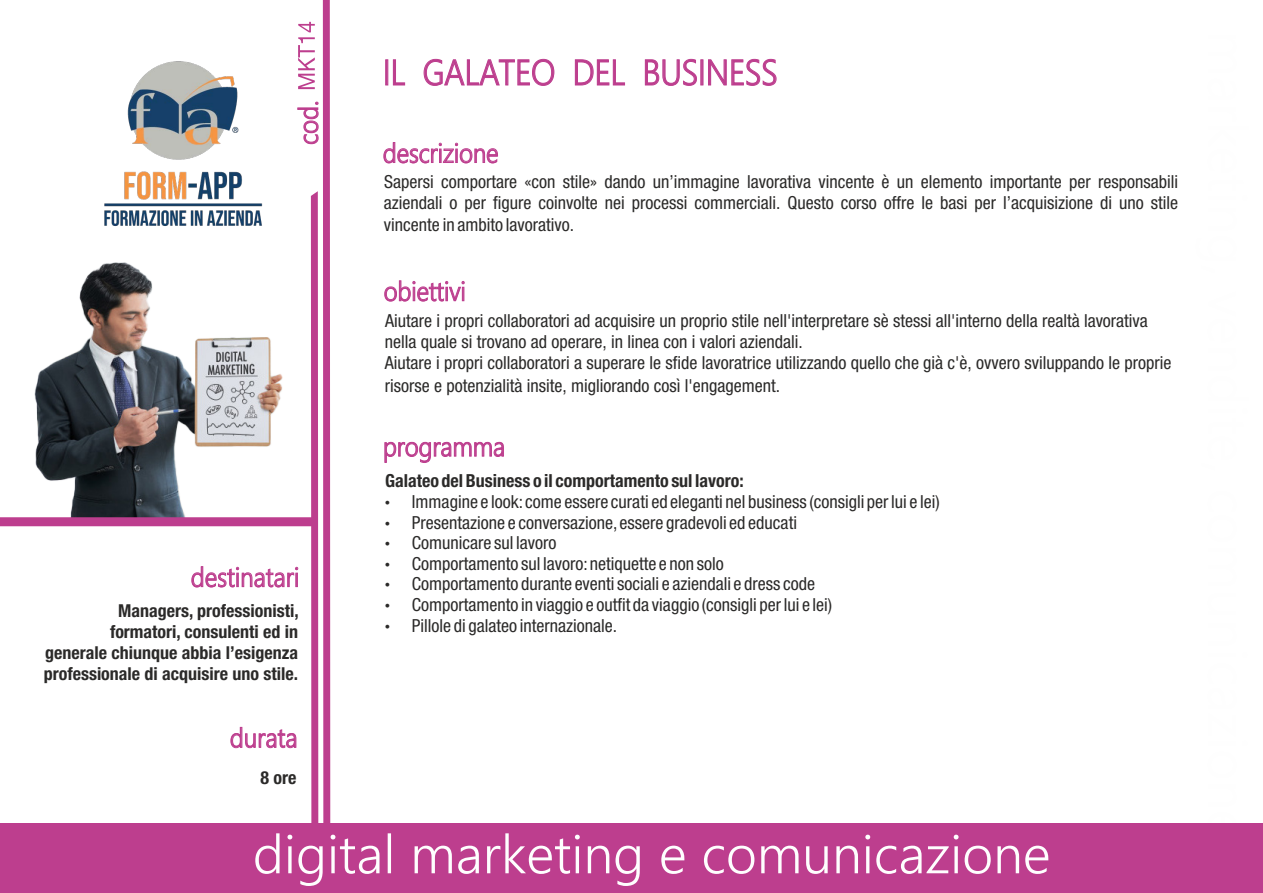
<style>
.page{position:relative;width:1263px;height:893px;background:#fff}
.page>*{position:absolute;margin:0;border:0;box-sizing:border-box;transform-origin:0 0}
.t1{font:300 36px "Yu Gothic UI";letter-spacing:-.01em;color:#bd3e8e;scale:.9 1}
.t2{font:300 27px "Yu Gothic UI";letter-spacing:-.005em;color:#bd3e8e;scale:.9 1}
.t3{font:condensed 18px/21.8px "Helvetica Neue LT Std";color:#2b2a29;text-align:justify}
.t4{font:700 condensed 18px "Helvetica Neue LT Std";color:#2b2a29}
.t5{font:700 condensed 17.85px/21.1px "Helvetica Neue LT Std";color:#2b2a29;text-align:right}
.s1{font-family:"Arial";font-stretch:normal;font-size:15.3px}
</style>
<div class="page">
<div style="left:0;top:824px;width:1263px;height:69px;background:#bd3e8e"></div>
<svg style="left:255px;top:833px;width:793px;height:53px"></svg>
<img style="left:104px;top:61px;width:159px;height:162px">
<img style="left:34px;top:223px;width:249px;height:294px">
<div style="left:0;top:517px;width:314px;height:9px;background:#bd3e8e"></div>
<svg style="left:298px;top:0;width:32px;height:886px"></svg>
<p class="t2" style="left:283px;top:145px;width:121px;rotate:-90deg">cod. MK14</p>
<p class="t2" style="left:191px;top:552px;width:122px">destinatari</p>
<p class="t5" style="left:44px;top:600px;width:257px">Managers, professionisti, formatori, consulenti ed in<br>generale chiunque abbia l’esigenza professionale di acquisire uno stile.</p>
<p class="t2" style="left:230px;top:712px;width:77px">durata</p>
<p class="t4" style="left:261px;top:766px;width:37px">8 ore</p>
<p class="t1" style="left:383px;top:39px;width:440px">IL GALATEO DEL BUSINESS</p>
<p class="t2" style="left:383px;top:128px;width:130px">descrizione</p>
<p class="t3" style="left:384px;top:170px;width:795px">Sapersi comportare «con stile» dando un’immagine lavorativa vincente è un elemento importante per responsabili aziendali o per figure coinvolte nei processi commerciali. Questo corso offre le basi per l’acquisizione di uno stile vincente in ambito lavorativo.</p>
<p class="t2" style="left:384px;top:266px;width:93px">obiettivi</p>
<p class="t3" style="left:385px;top:309px;width:788px;text-align:left">Aiutare i propri collaboratori ad acquisire un proprio stile nell'interpretare sè stessi all'interno della realtà lavorativa nella quale si trovano ad operare, in linea con i valori aziendali.<br>Aiutare i propri collaboratori a superare le sfide lavoratrice utilizzando quello che già c'è, ovvero sviluppando le proprie risorse e potenzialità insite, migliorando così l'engagement.</p>
<p class="t2" style="left:383px;top:421px;width:137px">programma</p>
<p class="t4" style="left:385px;top:470px;width:360px">Galateo del Business o il comportamento sul lavoro:</p>
<p class="t3" style="left:385px;top:491px;width:556px"><span class="s1">•</span> Immagine e look: come essere curati ed eleganti nel business (consigli per lui e lei)</p>
<p class="t3" style="left:385px;top:511px;width:414px"><span class="s1">•</span> Presentazione e conversazione, essere gradevoli ed educati</p>
<p class="t3" style="left:385px;top:532px;width:173px"><span class="s1">•</span> Comunicare sul lavoro</p>
<p class="t3" style="left:385px;top:552px;width:340px"><span class="s1">•</span> Comportamento sul lavoro: netiquette e non solo</p>
<p class="t3" style="left:385px;top:573px;width:432px"><span class="s1">•</span> Comportamento durante eventi sociali e aziendali e dress code</p>
<p class="t3" style="left:385px;top:594px;width:449px"><span class="s1">•</span> Comportamento in viaggio e outfit da viaggio (consigli per lui e lei)</p>
<p class="t3" style="left:385px;top:614px;width:234px"><span class="s1">•</span> Pillole di galateo internazionale.</p>
</div>
